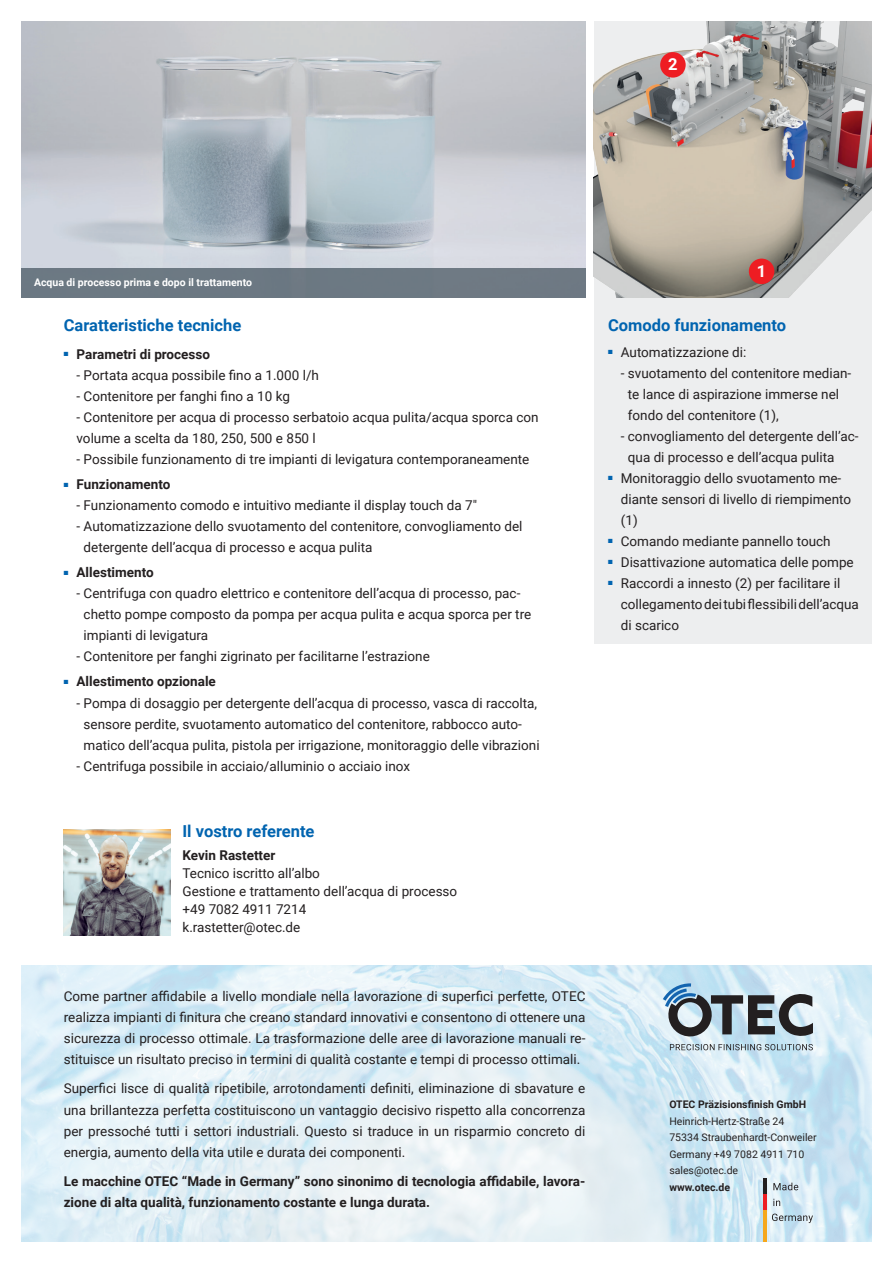
<style>
.page{position:relative;width:893px;height:1263px;background:#fff}
.page>*{position:absolute;margin:0;border:0;box-sizing:border-box;transform-origin:0 0}
.t1{font:700 16.5px "Roboto";color:#0164b0}
.t2{font:700 16.5px "Roboto";color:#fff}
.t3{font:13.5px/21px "Roboto";color:#231f20}
.t4{font:700 13.5px/21px "Roboto";color:#231f20}
.t5{font:10.5px/16.5px "Roboto";color:#231f20}
.t6{font:700 10.5px "Roboto";color:#fff}
.t7{font:700 10.5px "Roboto";color:#231f20}
</style>
<div class="page">
<svg style="left:21px;top:965px;width:851px;height:277px;background:#d4eaf4"></svg>
<img style="left:21px;top:21px;width:564px;height:247px">
<div style="left:594px;top:21px;width:278px;height:623px;background:#edeeef"></div>
<img style="left:594px;top:21px;width:278px;height:277px">
<img style="left:64px;top:829px;width:106px;height:106px">
<svg style="left:663px;top:983px;width:150px;height:67px;background:#95a5b0"></svg>
<svg style="left:634px;top:1062px;width:214px;height:167px;background:#d0e7f3"></svg>
<hr style="left:764px;top:1178px;width:3px;height:16px;background:#231f20">
<hr style="left:764px;top:1194px;width:3px;height:16px;background:#ee1d23">
<hr style="left:764px;top:1210px;width:3px;height:32px;background:#f6a71c">
<svg style="left:773px;top:1182px;width:25px;height:8px"></svg>
<svg style="left:773px;top:1199px;width:7px;height:7px"></svg>
<svg style="left:772px;top:1213px;width:41px;height:10px"></svg>
<div style="left:749px;top:259px;width:25px;height:25px;background:#ee1d23;border-radius:50%"></div>
<div style="left:660px;top:52px;width:26px;height:26px;background:#ee1d23;border-radius:50%"></div>
<div style="left:21px;top:268px;width:564px;height:30px;background:#6c7983"></div>
<svg style="left:27px;top:965px;width:594px;height:277px;background:#e1eff5"></svg>
<p class="t2" style="left:668px;top:53px;width:11px">2</p>
<p class="t6" style="left:34px;top:275px;width:220px">Acqua di processo prima e dopo il trattamento</p>
<p class="t1" style="left:64px;top:314px;width:179px">Caratteristiche tecniche</p>
<p class="t4" style="left:64px;top:343px;width:148px"><sup>■</sup> Parametri di processo</p>
<p class="t3" style="left:77px;top:364px;width:244px">- Portata acqua possibile fino a 1.000 l/h</p>
<p class="t3" style="left:77px;top:385px;width:215px">- Contenitore per fanghi fino a 10 kg</p>
<p class="t3" style="left:77px;top:406px;width:464px">- Contenitore per acqua di processo serbatoio acqua pulita/acqua sporca con volume a scelta da 180, 250, 500 e 850 l</p>
<p class="t3" style="left:77px;top:448px;width:454px">- Possibile funzionamento di tre impianti di levigatura contemporaneamente</p>
<p class="t4" style="left:64px;top:473px;width:108px"><sup>■</sup> Funzionamento</p>
<p class="t3" style="left:77px;top:494px;width:402px">- Funzionamento comodo e intuitivo mediante il display touch da 7"</p>
<p class="t3" style="left:84px;top:515px;width:440px;text-indent:-7px">- Automatizzazione dello svuotamento del contenitore, convogliamento del detergente dell’acqua di processo e acqua pulita</p>
<p class="t4" style="left:64px;top:561px;width:91px"><sup>■</sup> Allestimento</p>
<p class="t3" style="left:84px;top:582px;width:449px;text-indent:-7px">- Centrifuga con quadro elettrico e contenitore dell’acqua di processo, pac&shy;chetto pompe composto da pompa per acqua pulita e acqua sporca per tre impianti di levigatura</p>
<p class="t3" style="left:77px;top:645px;width:355px">- Contenitore per fanghi zigrinato per facilitarne l’estrazione</p>
<p class="t4" style="left:64px;top:671px;width:154px"><sup>■</sup> Allestimento opzionale</p>
<p class="t3" style="left:84px;top:692px;width:458px;text-indent:-7px">- Pompa di dosaggio per detergente dell’acqua di processo, vasca di raccolta, sensore perdite, svuotamento automatico del contenitore, rabbocco auto&shy;matico dell’acqua pulita, pistola per irrigazione, monitoraggio delle vibrazioni</p>
<p class="t3" style="left:77px;top:755px;width:335px">- Centrifuga possibile in acciaio/alluminio o acciaio inox</p>
<p class="t1" style="left:182px;top:820px;width:134px">Il vostro referente</p>
<p class="t4" style="left:182px;top:844px;width:94px">Kevin Rastetter</p>
<p class="t3" style="left:182px;top:863px;width:276px;line-height:18px">Tecnico iscritto all’albo<br>Gestione e trattamento dell’acqua di processo +49 7082 4911 7214<br>k.rastetter@otec.de</p>
<p class="t3" style="left:64px;top:985px;width:523px;text-align:justify">Come partner affidabile a livello mondiale nella lavorazione di superfici perfette, OTEC realizza impianti di finitura che creano standard innovativi e consentono di ottenere una sicurezza di processo ottimale. La trasformazione delle aree di lavorazione manuali re&shy;stituisce un risultato preciso in termini di qualità costante e tempi di processo ottimali.</p>
<p class="t3" style="left:64px;top:1078px;width:523px;text-align:justify">Superfici lisce di qualità ripetibile, arrotondamenti definiti, eliminazione di sbavature e una brillantezza perfetta costituiscono un vantaggio decisivo rispetto alla concorrenza per pressoché tutti i settori industriali. Questo si traduce in un risparmio concreto di energia, aumento della vita utile e durata dei componenti.</p>
<p class="t4" style="left:64px;top:1170px;width:523px">Le macchine OTEC “Made in Germany” sono sinonimo di tecnologia affidabile, lavora&shy;zione di alta qualità, funzionamento costante e lunga durata.</p>
<p class="t2" style="left:757px;top:259px;width:11px">1</p>
<p class="t1" style="left:608px;top:314px;width:180px">Comodo funzionamento</p>
<p class="t3" style="left:608px;top:341px;width:140px"><sup>■</sup> Automatizzazione di:</p>
<p class="t3" style="left:628px;top:362px;width:225px;text-indent:-7px">- svuotamento del contenitore median&shy;te lance di aspirazione immerse nel fondo del contenitore (1),</p>
<p class="t3" style="left:628px;top:425px;width:232px;text-indent:-7px">- convogliamento del detergente dell’ac&shy;qua di processo e dell’acqua pulita</p>
<p class="t3" style="left:621px;top:467px;width:232px;text-indent:-13px"><sup>■</sup> Monitoraggio dello svuotamento me&shy;diante sensori di livello di riempimento (1)</p>
<p class="t3" style="left:608px;top:530px;width:224px"><sup>■</sup> Comando mediante pannello touch</p>
<p class="t3" style="left:608px;top:551px;width:247px"><sup>■</sup> Disattivazione automatica delle pompe</p>
<p class="t3" style="left:621px;top:572px;width:240px;text-indent:-13px"><sup>■</sup> Raccordi a innesto (2) per facilitare il collegamento dei tubi flessibili dell’acqua di scarico</p>
<p class="t7" style="left:669px;top:1097px;width:138px">OTEC Präzisionsfinish GmbH</p>
<p class="t5" style="left:669px;top:1112px;width:149px">Heinrich-Hertz-Straße 24<br>75334 Straubenhardt-Conweiler<br>Germany +49 7082 4911 710 sales@otec.de</p>
<p class="t7" style="left:669px;top:1179px;width:62px">www.otec.de</p>
</div>
